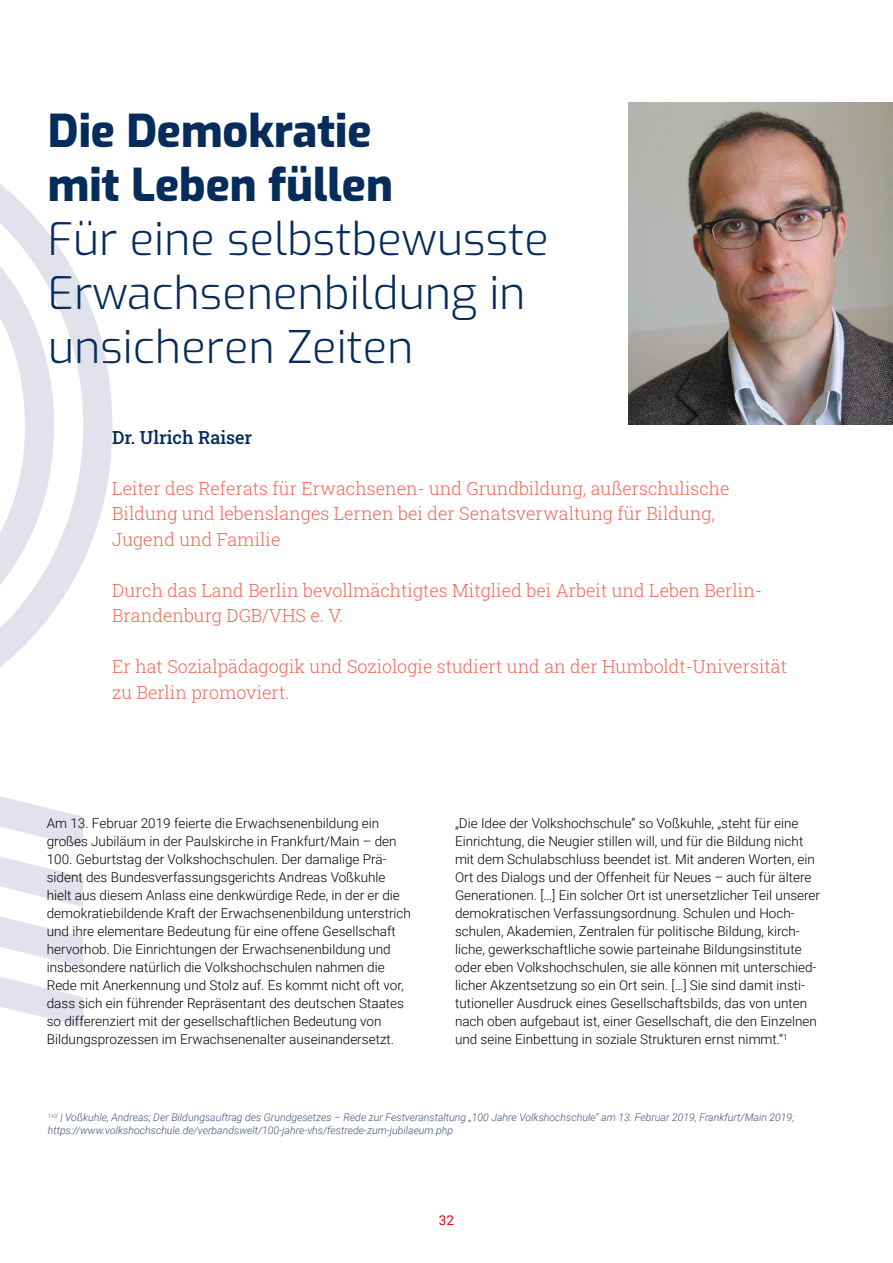
<style>
.page{position:relative;width:893px;height:1263px;background:#fff}
.page>*{position:absolute;margin:0;border:0;box-sizing:border-box;transform-origin:0 0}
.t1{font:300 45px/54px "Exo";color:#052c5a}
.t2{font:800 45px/54px "Exo";color:#052c5a}
.t3{font:300 18px/25.5px "Roboto Slab";color:#ed6a58}
.t4{font:500 18px "Roboto Slab";color:#052c5a}
.t5{font:300 13.5px/18px "Roboto";color:#000}
.t6{font:13.5px "Roboto";color:#e30613}
.t7{font:italic 300 10.5px/12.6px "Roboto";color:#3d4f7b}
</style>
<div class="page">
<svg style="left:0;top:856px;width:83px;height:171px"></svg>
<svg style="left:0;top:184px;width:112px;height:663px"></svg>
<img style="left:628px;top:102px;width:265px;height:323px">
<h1 class="t2" style="left:48px;top:102px;width:347px">Die Demokratie mit Leben füllen</h1>
<h1 class="t1" style="left:48px;top:210px;width:502px">Für eine selbstbewusste<br>Erwachsenenbildung in unsicheren Zeiten</h1>
<h2 class="t4" style="left:112px;top:425px;width:141px">Dr. Ulrich Raiser</h2>
<h2 class="t3" style="left:112px;top:475px;width:619px">Leiter des Referats für Erwachsenen- und Grundbildung, außerschulische<br>Bildung und lebenslanges Lernen bei der Senatsverwaltung für Bildung,<br>Jugend und Familie</h2>
<h2 class="t3" style="left:112px;top:577px;width:651px">Durch das Land Berlin bevollmächtigtes Mitglied bei Arbeit und Leben Berlin-<br>Brandenburg DGB/VHS e. V.</h2>
<h2 class="t3" style="left:112px;top:653px;width:676px">Er hat Sozialpädagogik und Soziologie studiert und an der Humboldt-Universität zu Berlin promoviert.</h2>
<p class="t5" style="left:47px;top:814px;width:366px">Am 13. Februar 2019 feierte die Erwachsenenbildung ein großes Jubiläum in der Paulskirche in Frankfurt/Main – den 100. Geburtstag der Volkshochschulen. Der damalige Prä&shy;sident des Bundesverfassungsgerichts Andreas Voßkuhle hielt aus diesem Anlass eine denkwürdige Rede, in der er die demokratiebildende Kraft der Erwachsenenbildung unterstrich und ihre elementare Bedeutung für eine offene Gesellschaft hervorhob. Die Einrichtungen der Erwachsenenbildung und insbesondere natürlich die Volkshochschulen nahmen die Rede mit Anerkennung und Stolz auf. Es kommt nicht oft vor, dass sich ein führender Repräsentant des deutschen Staates so differenziert mit der gesellschaftlichen Bedeutung von Bildungsprozessen im Erwachsenenalter auseinandersetzt.</p>
<p class="t5" style="left:455px;top:814px;width:367px">„Die Idee der Volkshochschule“ so Voßkuhle, „steht für eine Einrichtung, die Neugier stillen will, und für die Bildung nicht mit dem Schulabschluss beendet ist. Mit anderen Worten, ein Ort des Dialogs und der Offenheit für Neues – auch für ältere Generationen. […] Ein solcher Ort ist unersetzlicher Teil unserer demokratischen Verfassungsordnung. Schulen und Hoch&shy;schulen, Akademien, Zentralen für politische Bildung, kirch&shy;liche, gewerkschaftliche sowie parteinahe Bildungsinstitute oder eben Volkshochschulen, sie alle können mit unterschied&shy;licher Akzentsetzung so ein Ort sein. […] Sie sind damit insti&shy;tutioneller Ausdruck eines Gesellschaftsbilds, das von unten nach oben aufgebaut ist, einer Gesellschaft, die den Einzelnen und seine Einbettung in soziale Strukturen ernst nimmt.“<sup>1</sup></p>
<p class="t7" style="left:48px;top:1111px;width:748px"><sup>1+2</sup> | Voßkuhle, Andreas; Der Bildungsauftrag des Grundgesetzes – Rede zur Festveranstaltung „100 Jahre Volkshochschule“ am 13. Februar 2019, Frankfurt/Main 2019; https://www.volkshochschule.de/verbandswelt/100-jahre-vhs/festrede-zum-jubilaeum.php</p>
<p class="t6" style="left:439px;top:1211px;width:17px">32</p>
</div>
